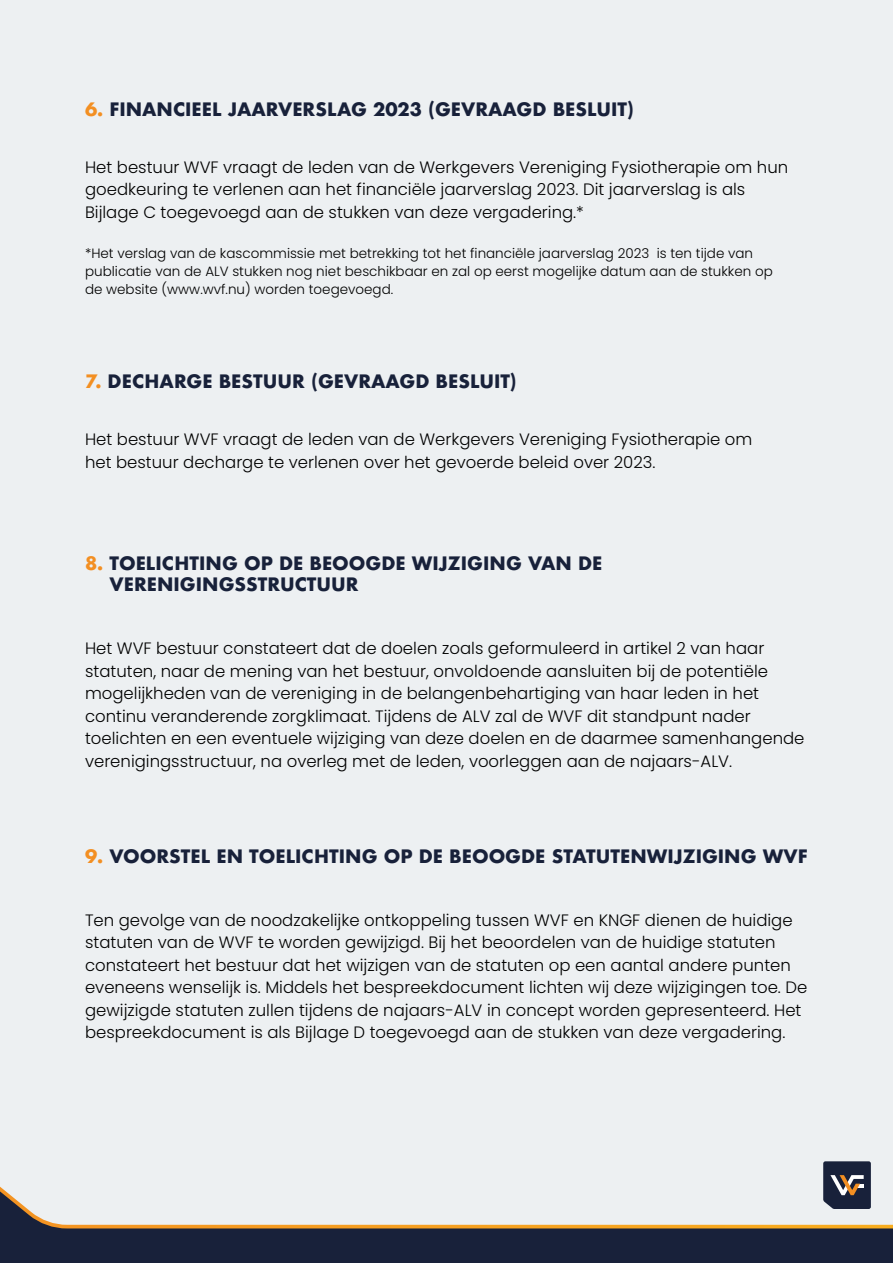
<style>
.page{position:relative;width:893px;height:1263px;background:#fff}
.page>*{position:absolute;margin:0;border:0;box-sizing:border-box;transform-origin:0 0}
.t1{font:700 18px/21px "Futura";color:#18213a}
.t2{font:300 16.5px/22.5px "Poppins";color:#000}
.t3{font:300 13.5px/18px "Poppins";color:#000}
.s1{color:#f38f22}
</style>
<div class="page">
<div style="left:0;top:1230px;width:893px;height:33px;background:#18213a"></div>
<div style="left:0;top:0;width:893px;height:1230px;background:#edf0f2"></div>
<svg style="left:823px;top:1161px;width:48px;height:48px"></svg>
<p class="t1" style="left:85px;top:99px;width:550px"><span class="s1">6.</span> FINANCIEEL JAARVERSLAG 2023 (GEVRAAGD BESLUIT)</p>
<p class="t2" style="left:85px;top:156px;width:705px">Het bestuur WVF vraagt de leden van de Werkgevers Vereniging Fysiotherapie om hun goedkeuring te verlenen aan het financiële jaarverslag 2023. Dit jaarverslag is als<br>Bijlage C toegevoegd aan de stukken van deze vergadering.*</p>
<p class="t3" style="left:85px;top:245px;width:689px">*Het verslag van de kascommissie met betrekking tot het financiële jaarverslag 2023 is ten tijde van publicatie van de ALV stukken nog niet beschikbaar en zal op eerst mogelijke datum aan de stukken op de website (www.wvf.nu) worden toegevoegd.</p>
<p class="t1" style="left:85px;top:371px;width:433px"><span class="s1">7.</span> DECHARGE BESTUUR (GEVRAAGD BESLUIT)</p>
<p class="t2" style="left:85px;top:428px;width:669px">Het bestuur WVF vraagt de leden van de Werkgevers Vereniging Fysiotherapie om het bestuur decharge te verlenen over het gevoerde beleid over 2023.</p>
<p class="t1" style="left:110px;top:552px;width:494px;text-indent:-24px"><span class="s1">8.</span> TOELICHTING OP DE BEOOGDE WIJZIGING VAN DE<br>VERENIGINGSSTRUCTUUR</p>
<p class="t2" style="left:85px;top:637px;width:721px">Het WVF bestuur constateert dat de doelen zoals geformuleerd in artikel 2 van haar statuten, naar de mening van het bestuur, onvoldoende aansluiten bij de potentiële mogelijkheden van de vereniging in de belangenbehartiging van haar leden in het continu veranderende zorgklimaat. Tijdens de ALV zal de WVF dit standpunt nader toelichten en een eventuele wijziging van deze doelen en de daarmee samenhangende verenigingsstructuur, na overleg met de leden, voorleggen aan de najaars-ALV.</p>
<p class="t1" style="left:85px;top:846px;width:724px"><span class="s1">9.</span> VOORSTEL EN TOELICHTING OP DE BEOOGDE STATUTENWIJZIGING WVF</p>
<p class="t2" style="left:85px;top:909px;width:724px">Ten gevolge van de noodzakelijke ontkoppeling tussen WVF en KNGF dienen de huidige statuten van de WVF te worden gewijzigd. Bij het beoordelen van de huidige statuten constateert het bestuur dat het wijzigen van de statuten op een aantal andere punten eveneens wenselijk is. Middels het bespreekdocument lichten wij deze wijzigingen toe. De gewijzigde statuten zullen tijdens de najaars-ALV in concept worden gepresenteerd. Het bespreekdocument is als Bijlage D toegevoegd aan de stukken van deze vergadering.</p>
</div>
